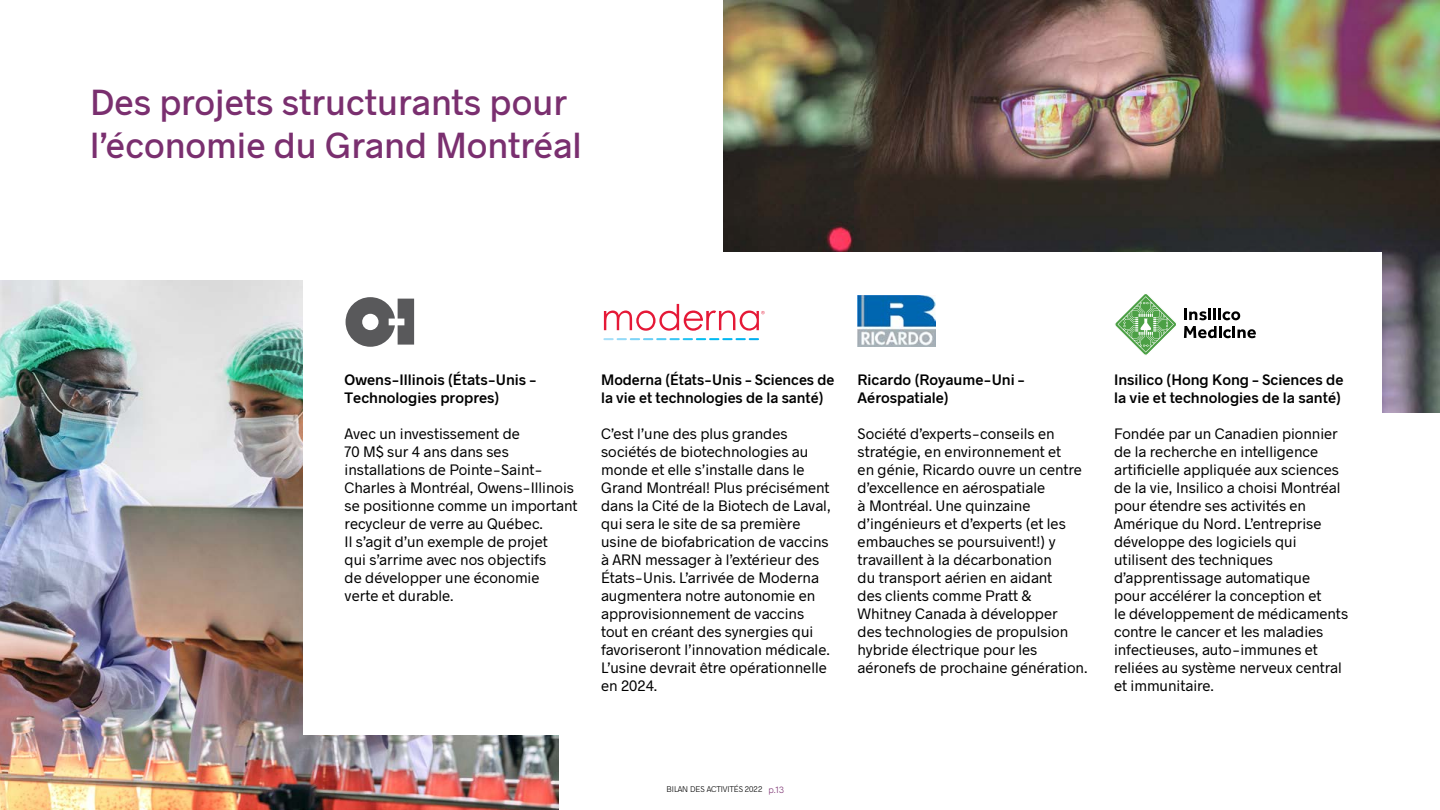
<style>
.page{position:relative;width:1440px;height:810px;background:#fff}
.page>*{position:absolute;margin:0;border:0;box-sizing:border-box;transform-origin:0 0}
.t1{font:500 36px/43.2px "Radnika";color:#7a2f6f}
.t2{font:15px/18px "Radnika";color:#000}
.t3{font:600 15px/18px "Radnika";color:#000}
.t4{font:300 8.25px "Radnika";letter-spacing:-.01em;color:#000}
.s1{font-size:9px;color:#7a2f6f}
</style>
<div class="page">
<img style="left:723px;top:0;width:717px;height:412px">
<img style="left:0;top:280px;width:559px;height:530px">
<div style="left:303px;top:252px;width:1079px;height:483px;background:#fff"></div>
<svg style="left:346px;top:297px;width:68px;height:50px"></svg>
<svg style="left:604px;top:338px;width:154px;height:2px"></svg>
<svg style="left:604px;top:304px;width:161px;height:27px"></svg>
<img style="left:858px;top:296px;width:78px;height:50px">
<svg style="left:1115px;top:294px;width:61px;height:61px"></svg>
<svg style="left:1184px;top:326px;width:72px;height:12px"></svg>
<svg style="left:1184px;top:308px;width:56px;height:12px"></svg>
<h1 class="t1" style="left:90px;top:79px;width:493px">Des projets structurants pour l’économie du Grand Montréal</h1>
<p class="t3" style="left:345px;top:370px;width:193px">Owens-Illinois (États-Unis –<br>Technologies propres)</p>
<p class="t2" style="left:345px;top:424px;width:235px">Avec un investissement de<br>70 M$ sur 4 ans dans ses installations de Pointe-Saint-<br>Charles à Montréal, Owens‑ Illinois se positionne comme un important recycleur de verre au Québec.<br>Il s’agit d’un exemple de projet<br>qui s’arrime avec nos objectifs<br>de développer une économie<br>verte et durable.</p>
<p class="t3" style="left:601px;top:370px;width:235px">Moderna (États-Unis – Sciences de la vie et technologies de la santé)</p>
<p class="t2" style="left:601px;top:424px;width:231px">C’est l’une des plus grandes sociétés de biotechnologies au monde et elle s’installe dans le<br>Grand Montréal! Plus précisément dans la Cité de la Biotech de Laval, qui sera le site de sa première usine de biofabrication de vaccins à ARN messager à l’extérieur des<br>États-Unis. L’arrivée de Moderna augmentera notre autonomie en approvisionnement de vaccins tout en créant des synergies qui favoriseront l’innovation médicale.<br>L’usine devrait être opérationnelle en 2024.</p>
<p class="t3" style="left:858px;top:370px;width:168px">Ricardo (Royaume-Uni –<br>Aérospatiale)</p>
<p class="t2" style="left:858px;top:424px;width:231px">Société d’experts-conseils en stratégie, en environnement et<br>en génie, Ricardo ouvre un centre d’excellence en aérospatiale<br>à Montréal. Une quinzaine d’ingénieurs et d’experts (et les embauches se poursuivent!) y travaillent à la décarbonation<br>du transport aérien en aidant<br>des clients comme Pratt &amp;<br>Whitney Canada à développer<br>des technologies de propulsion hybride électrique pour les aéronefs de prochaine génération.</p>
<p class="t3" style="left:1114px;top:370px;width:231px">Insilico (Hong Kong – Sciences de la vie et technologies de la santé)</p>
<p class="t2" style="left:1114px;top:424px;width:235px">Fondée par un Canadien pionnier de la recherche en intelligence artificielle appliquée aux sciences de la vie, Insilico a choisi Montréal pour étendre ses activités en<br>Amérique du Nord. L’entreprise développe des logiciels qui utilisent des techniques d’apprentissage automatique<br>pour accélérer la conception et<br>le développement de médicaments contre le cancer et les maladies infectieuses, auto-immunes et reliées au système nerveux central et immunitaire.</p>
<p class="t4" style="left:667px;top:784px;width:119px">BILAN DES ACTIVITÉS 2022 <span class="s1">p.13</span></p>
</div>
